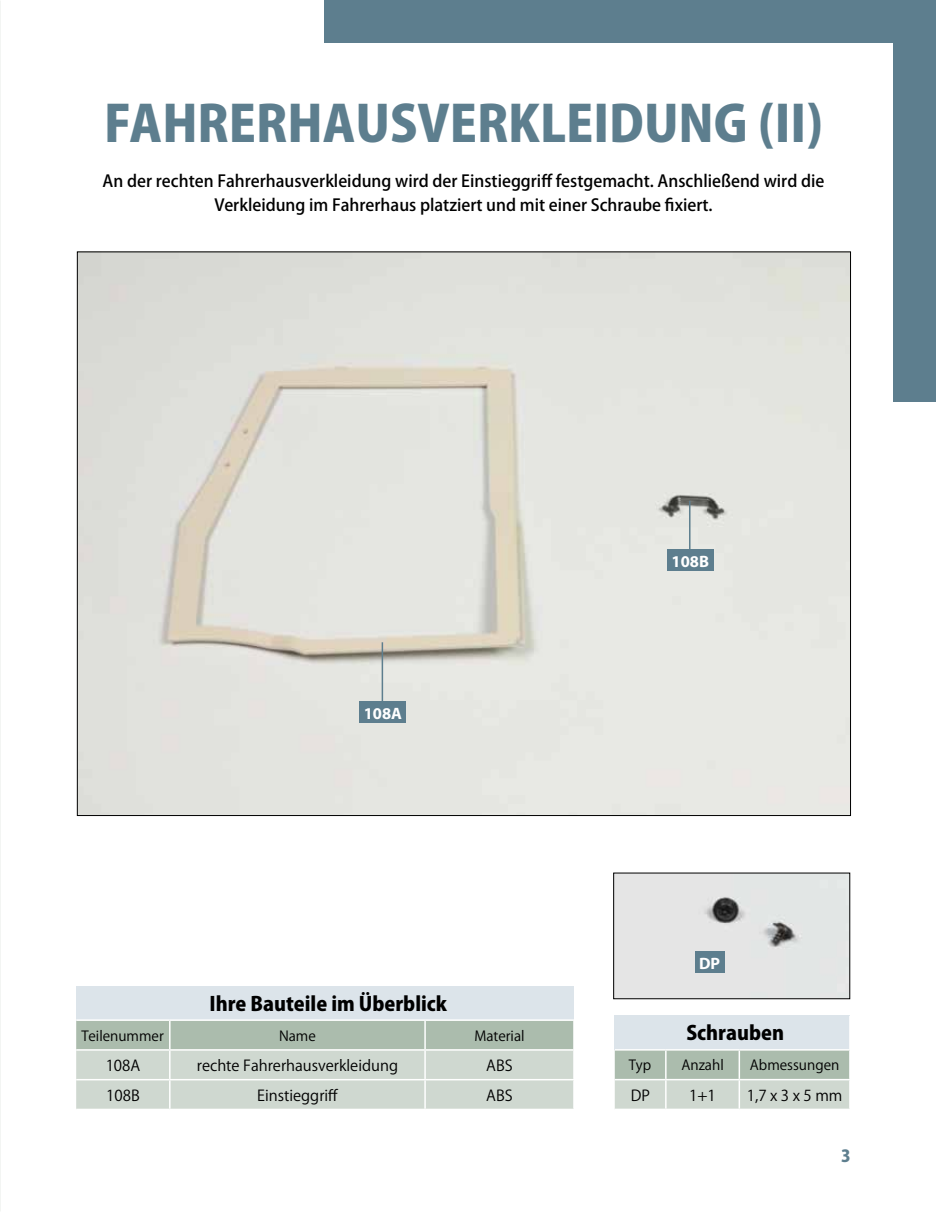
<style>
.page{position:relative;width:936px;height:1212px;background:#fff}
.page>*{position:absolute;margin:0;border:0;box-sizing:border-box;transform-origin:0 0}
.t1{font:800 49.5px "Koz Go Pro";color:#5d7e8e}
.t2{font:800 19.5px "Koz Go Pro";color:#000}
.t3{font:500 16.5px/24px "Koz Go Pro";color:#000;text-align:center}
.t4{font:700 16.5px "Myriad Pro";color:#fff}
.t5{font:800 16.5px "Koz Go Pro";color:#5d7e8e}
.t6{font:15px "Koz Go Pro";color:#000}
.t7{font:13.8px "Koz Go Pro";color:#000}
</style>
<div class="page">
<img style="left:79px;top:253px;width:769px;height:561px">
<div style="left:76px;top:986px;width:498px;height:34px;background:#dce4ea"></div>
<svg style="left:76px;top:1021px;width:498px;height:88px;background:#c5d0c6"></svg>
<hr style="left:76px;top:1019px;width:94px;height:2px;background:#fff">
<hr style="left:170px;top:1019px;width:255px;height:2px;background:#fff">
<hr style="left:425px;top:1019px;width:149px;height:2px;background:#fff">
<hr style="left:381px;top:642px;width:2px;height:68px;background:#5d7e8e">
<div style="left:359px;top:702px;width:47px;height:21px;background:#5d7e8e"></div>
<div style="left:615px;top:875px;width:233px;height:122px;background:#e5e5e5"></div>
<div style="left:613px;top:873px;width:237px;height:126px;border:1px solid #000"></div>
<div style="left:614px;top:1016px;width:235px;height:34px;background:#dce4ea"></div>
<svg style="left:614px;top:1050px;width:236px;height:58px;background:#c0ccc1"></svg>
<hr style="left:614px;top:1049px;width:51px;height:1px;background:#fff">
<hr style="left:665px;top:1049px;width:74px;height:1px;background:#fff">
<hr style="left:739px;top:1049px;width:111px;height:1px;background:#fff">
<div style="left:694px;top:952px;width:30px;height:21px;background:#5d7e8e"></div>
<hr style="left:689px;top:501px;width:1px;height:57px;background:#5d7e8e">
<div style="left:666px;top:550px;width:47px;height:21px;background:#5d7e8e"></div>
<div style="left:893px;top:0;width:42px;height:401px;background:#5d7e8e"></div>
<div style="left:325px;top:0;width:610px;height:43px;background:#5d7e8e"></div>
<h1 class="t1" style="left:104px;top:91px;width:720px">FAHRERHAUSVERKLEIDUNG (II)</h1>
<p class="t3" style="left:103px;top:170px;width:723px">An der rechten Fahrerhausverkleidung wird der Einstieggriff festgemacht. Anschließend wird die<br>Verkleidung im Fahrerhaus platziert und mit einer Schraube fixiert.</p>
<p class="t4" style="left:364px;top:702px;width:40px">108A</p>
<p class="t2" style="left:209px;top:991px;width:239px">Ihre Bauteile im Überblick</p>
<p class="t7" style="left:81px;top:1026px;width:84px">Teilenummer</p>
<p class="t7" style="left:279px;top:1026px;width:38px">Name</p>
<p class="t7" style="left:474px;top:1026px;width:52px">Material</p>
<p class="t6" style="left:106px;top:1055px;width:36px">108A</p>
<p class="t6" style="left:197px;top:1055px;width:203px">rechte Fahrerhausverkleidung</p>
<p class="t6" style="left:486px;top:1055px;width:28px">ABS</p>
<p class="t6" style="left:106px;top:1085px;width:35px">108B</p>
<p class="t6" style="left:257px;top:1085px;width:83px">Einstieggriff</p>
<p class="t6" style="left:486px;top:1085px;width:28px">ABS</p>
<p class="t4" style="left:671px;top:550px;width:39px">108B</p>
<p class="t4" style="left:699px;top:952px;width:23px">DP</p>
<p class="t2" style="left:686px;top:1020px;width:99px">Schrauben</p>
<p class="t7" style="left:628px;top:1056px;width:24px">Typ</p>
<p class="t7" style="left:681px;top:1056px;width:44px">Anzahl</p>
<p class="t7" style="left:749px;top:1056px;width:91px">Abmessungen</p>
<p class="t6" style="left:630px;top:1085px;width:21px">DP</p>
<p class="t6" style="left:689px;top:1085px;width:28px">1+1</p>
<p class="t6" style="left:746px;top:1085px;width:97px">1,7 x 3 x 5 mm</p>
<p class="t5" style="left:841px;top:1145px;width:11px">3</p>
</div>
